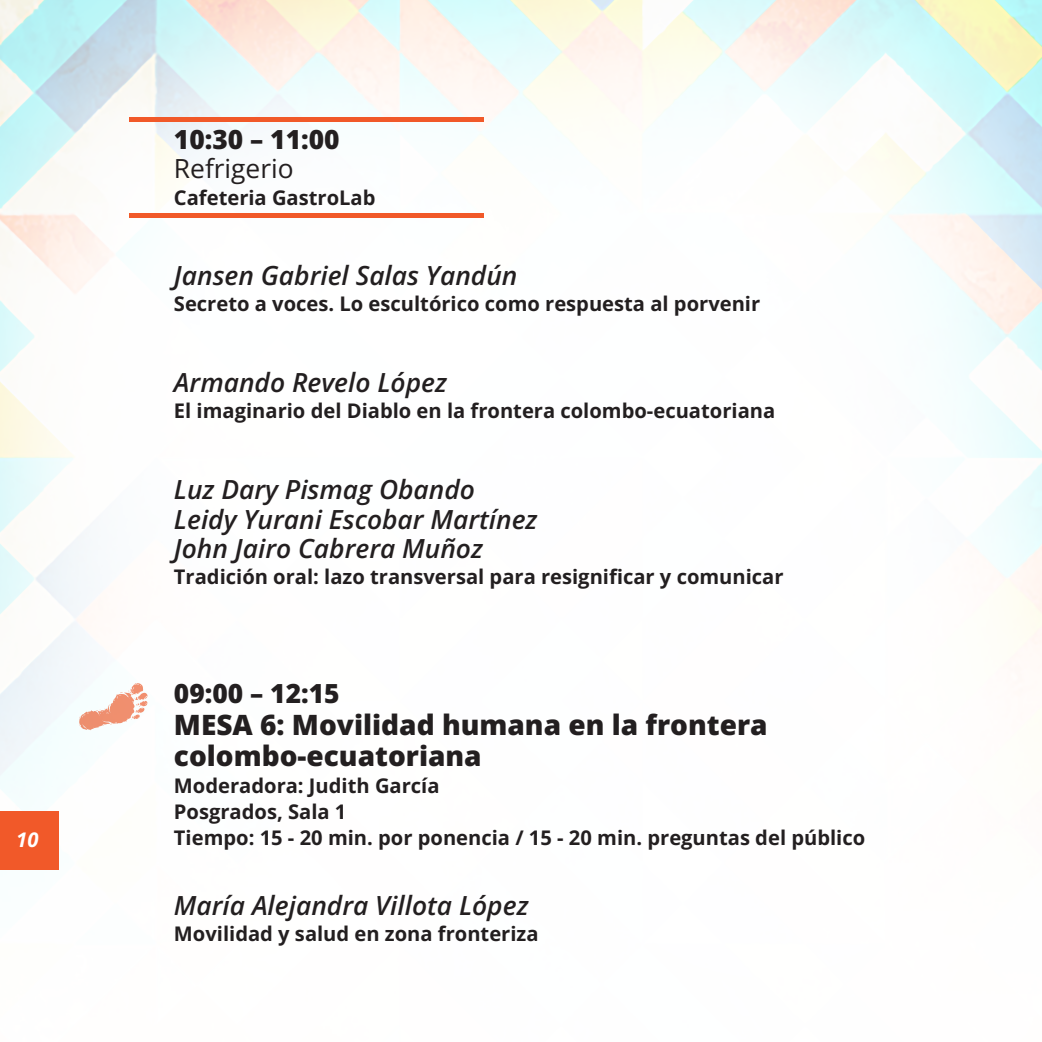
<style>
.page{position:relative;width:1042px;height:1042px;background:#fff}
.page>*{position:absolute;margin:0;border:0;box-sizing:border-box;transform-origin:0 0}
.t1{font:800 28px/31.5px "Open Sans";color:#231f20}
.t2{font:italic 600 26.43px/29.8px "Open Sans";color:#231f20}
.t3{font:800 26.43px "Open Sans";color:#231f20}
.t4{font:26.43px "Open Sans";color:#231f20}
.t5{font:700 20.12px/26.2px "Open Sans";color:#231f20}
.t6{font:italic 700 20.12px "Open Sans";color:#fff}
</style>
<div class="page">
<img style="left:0;top:1px;width:1042px;height:869px">
<div style="left:0;top:811px;width:58px;height:58px;background:#f15929"></div>
<hr style="left:129px;top:118px;width:354px;height:4px;background:#f15929">
<div style="left:129px;top:213px;width:354px;height:5px;background:#f15929"></div>
<p class="t6" style="left:16px;top:826px;width:24px">10</p>
<h2 class="t3" style="left:174px;top:121px;width:167px">10:30 – 11:00</h2>
<h2 class="t4" style="left:174px;top:151px;width:121px">Refrigerio</h2>
<p class="t5" style="left:174px;top:184px;width:203px">Cafeteria GastroLab</p>
<h2 class="t2" style="left:174px;top:260px;width:345px">Jansen Gabriel Salas Yandún</h2>
<p class="t5" style="left:174px;top:290px;width:588px">Secreto a voces. Lo escultórico como respuesta al porvenir</p>
<h2 class="t2" style="left:174px;top:366px;width:274px">Armando Revelo López</h2>
<p class="t5" style="left:174px;top:397px;width:603px">El imaginario del Diablo en la frontera colombo-ecuatoriana</p>
<h2 class="t2" style="left:174px;top:473px;width:365px">Luz Dary Pismag Obando<br>Leidy Yurani Escobar Martínez<br>John Jairo Cabrera Muñoz</h2>
<p class="t5" style="left:174px;top:563px;width:611px">Tradición oral: lazo transversal para resignificar y comunicar</p>
<h2 class="t3" style="left:174px;top:675px;width:167px">09:00 – 12:15</h2>
<h1 class="t1" style="left:174px;top:708px;width:595px">MESA 6: Movilidad humana en la frontera colombo-ecuatoriana</h1>
<p class="t5" style="left:174px;top:771px;width:693px">Moderadora: Judith García<br>Posgrados, Sala 1<br>Tiempo: 15 - 20 min. por ponencia / 15 - 20 min. preguntas del público</p>
<h2 class="t2" style="left:174px;top:889px;width:356px">María Alejandra Villota López</h2>
<p class="t5" style="left:174px;top:920px;width:366px">Movilidad y salud en zona fronteriza</p>
</div>
